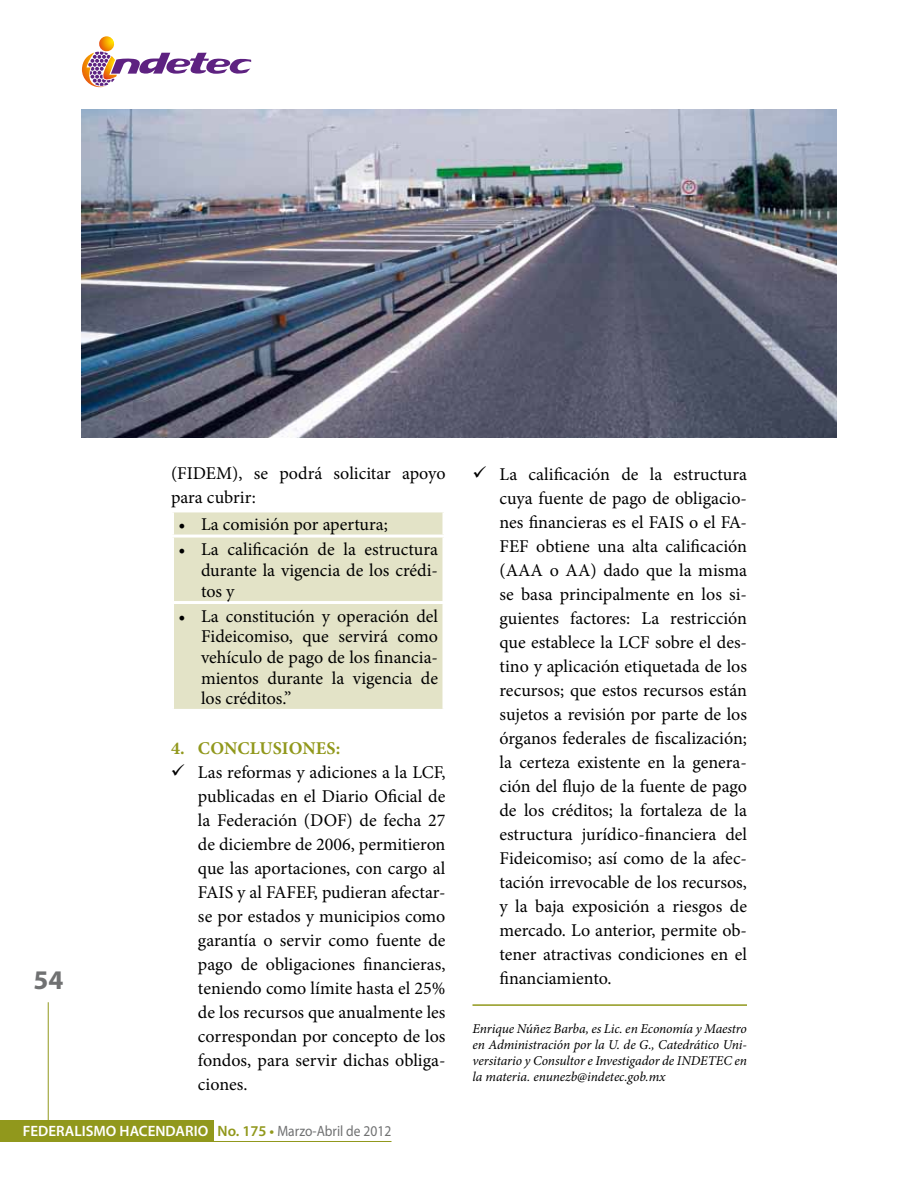
<style>
.page{position:relative;width:918px;height:1188px;background:#fff}
.page>*{position:absolute;margin:0;border:0;box-sizing:border-box;transform-origin:0 0}
.t1{font:700 27px "Myriad Pro";color:#707172}
.t2{font:18px/24px "Minion Pro";color:#000;text-align:justify}
.t3{font:700 18px "Minion Pro";letter-spacing:.005em;color:#91981c}
.t4{font:600 15px "Myriad Pro";color:#fff}
.t5{font:italic 13.5px/16.2px "Minion Pro";letter-spacing:-.005em;color:#000;text-align:justify}
.s1{color:#91981c}
.s2{font-weight:400;color:#707172}
</style>
<div class="page">
<div style="left:0;top:1121px;width:213px;height:21px;background:#91981c"></div>
<hr style="left:0;top:1141px;width:392px;height:1px;background:#91981c">
<hr style="left:48px;top:1002px;width:1px;height:119px;background:#91981c">
<svg style="left:82px;top:36px;width:169px;height:52px"></svg>
<div style="left:174px;top:512px;width:268px;height:197px;background:#e3e3c7"></div>
<svg style="left:442px;top:512px;width:2px;height:23px"></svg>
<hr style="left:171px;top:535px;width:275px;height:3px;background:#fff">
<svg style="left:442px;top:538px;width:1px;height:63px"></svg>
<hr style="left:171px;top:601px;width:275px;height:3px;background:#fff">
<svg style="left:442px;top:604px;width:1px;height:105px"></svg>
<hr style="left:472px;top:1004px;width:275px;height:2px;background:#91981c">
<img style="left:81px;top:110px;width:756px;height:327px">
<h1 class="t1" style="left:33px;top:963px;width:31px">54</h1>
<p class="t2" style="left:171px;top:462px;width:276px">(FIDEM), se podrá solicitar apoyo para cubrir:</p>
<p class="t2" style="left:178px;top:512px;width:211px">• La comisión por apertura;</p>
<p class="t2" style="left:201px;top:539px;width:238px;line-height:20.7px;text-indent:-22px">• La calificación de la estructura durante la vigencia de los crédi&shy;tos y</p>
<p class="t2" style="left:201px;top:606px;width:239px;line-height:20.7px;text-indent:-22px">• La constitución y operación del Fideicomiso, que servirá como vehículo de pago de los financia&shy;mientos durante la vigencia de los créditos.”</p>
<p class="t3" style="left:171px;top:735px;width:66px">4. CONCL</p>
<p class="t3" style="left:260px;top:735px;width:55px">USIONES</p>
<p class="t3" style="left:336px;top:735px;width:6px">:</p>
<p class="t2" style="left:198px;top:760px;width:249px;text-indent:-27px">✓ Las reformas y adiciones a la LCF, publicadas en el Diario Oficial de la Federación (DOF) de fecha 27 de diciembre de 2006, permitieron que las aportaciones, con cargo al FAIS y al FAFEF, pudieran afectar&shy;se por estados y municipios como garantía o servir como fuente de pago de obligaciones financieras, teniendo como límite hasta el 25% de los recursos que anualmente les correspondan por concepto de los fondos, para servir dichas obliga&shy;ciones.</p>
<p class="t4" style="left:23px;top:1122px;width:370px">FEDERALISMO HACENDARIO <span class="s1">No. 175 •</span> <span class="s2">Marzo-Abril de 2012</span></p>
<p class="t2" style="left:499px;top:463px;width:249px;text-indent:-27px">✓ La calificación de la estructura cuya fuente de pago de obligacio&shy;nes financieras es el FAIS o el FA-FEF obtiene una alta calificación (AAA o AA) dado que la misma se basa principalmente en los si&shy;guientes factores: La restricción que establece la LCF sobre el des&shy;tino y aplicación etiquetada de los recursos; que estos recursos están sujetos a revisión por parte de los órganos federales de fiscalización; la certeza existente en la genera&shy;ción del flujo de la fuente de pago de los créditos; la fortaleza de la estructura jurídico-financiera del Fideicomiso; así como de la afec&shy;tación irrevocable de los recursos, y la baja exposición a riesgos de mercado. Lo anterior, permite ob&shy;tener atractivas condiciones en el financiamiento.</p>
<p class="t5" style="left:472px;top:1020px;width:276px">Enrique Núñez Barba, es Lic. en Economía y Maestro en Administración por la U. de G., Catedrático Uni&shy;versitario y Consultor e Investigador de INDETEC en la materia. enunezb@indetec.gob.mx</p>
</div>
